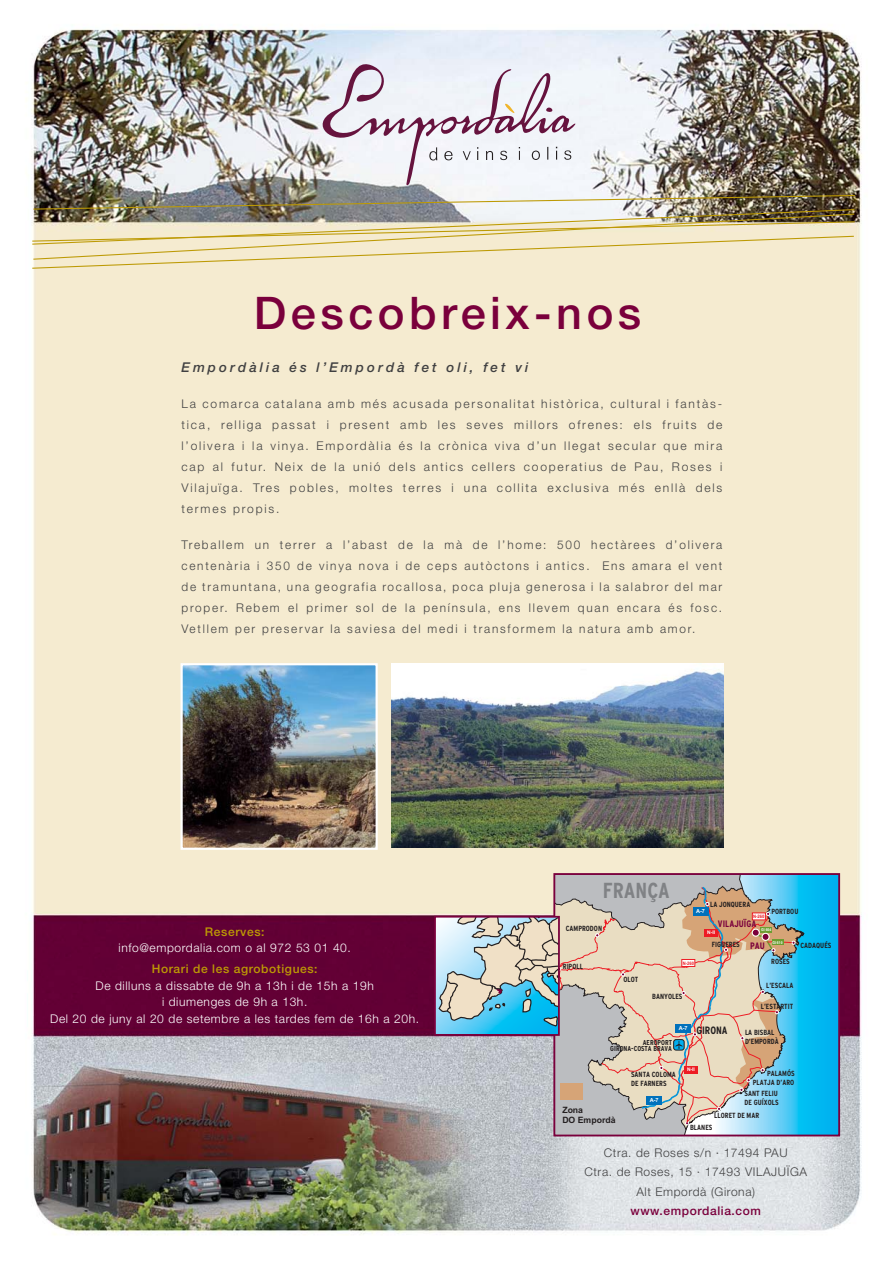
<style>
.page{position:relative;width:894px;height:1262px;background:#fff}
.page>*{position:absolute;margin:0;border:0;box-sizing:border-box;transform-origin:0 0}
.t1{font:500 45px "Helvetica Neue";letter-spacing:.1em;color:#7a003c}
.t2{font:700 condensed 21.75px "Interstate";color:#808285}
.t3{font:italic 500 13.5px "Helvetica Neue";letter-spacing:.22em;color:#404041}
.t4{font:300 12px/21px "Helvetica Neue";letter-spacing:.15em;color:#404041;text-align:justify}
.t5{font:300 12px/16.5px "Helvetica Neue";letter-spacing:.05em;color:#fff;text-align:center}
.t6{font:300 12px/19.5px "Helvetica Neue";letter-spacing:.05em;color:#404041;text-align:center}
.t7{font:500 12px "Helvetica Neue";letter-spacing:.05em;color:#bd9a04}
.t8{font:500 12px "Helvetica Neue";letter-spacing:.05em;color:#7a003c}
.t9{font:700 condensed 10.65px "Interstate";color:#231f20}
.t10{font:700 condensed 9.3px "Interstate";color:#7a003c}
.t11{font:700 8.7px/10.5px "Arial";color:#231f20}
.t12{font:700 condensed 7.5px/9px "Interstate";color:#231f20}
.t13{font:700 condensed 7.2px/6.1px "Interstate";color:#231f20;text-align:right}
.t14{font:700 5.55px "Arial";color:#fff}
.t15{font:700 4.95px "Arial";color:#fff}
.t16{font:700 4.65px "Arial";color:#ed1c24;scale:.88 1}
.t17{font:700 3.9px "Arial";color:#fff;scale:.88 1}
.s1{font-size:9.3px;color:#7a003c}
</style>
<div class="page">
<img style="left:31px;top:28px;width:831px;height:1207px">
<div style="left:554px;top:874px;width:284px;height:261px;background:#00b8f1"></div>
<svg style="left:556px;top:876px;width:186px;height:257px"></svg>
<svg style="left:556px;top:880px;width:248px;height:250px"></svg>
<div style="left:553px;top:873px;width:286px;height:263px;border:2px solid #7a003c"></div>
<svg style="left:434px;top:886px;width:360px;height:238px;background:#c1c2bc"></svg>
<img style="left:391px;top:664px;width:332px;height:183px">
<img style="left:183px;top:666px;width:191px;height:180px">
<div style="left:180px;top:663px;width:197px;height:186px;border:2px solid #fff"></div>
<svg style="left:307px;top:63px;width:268px;height:124px"></svg>
<img style="left:31px;top:194px;width:824px;height:75px">
<h1 class="t1" style="left:254px;top:297px;width:388px">Descobreix-nos</h1>
<p class="t3" style="left:181px;top:362px;width:348px">Empordàlia és l’Empordà fet oli, fet vi</p>
<p class="t4" style="left:181px;top:394px;width:542px">La comarca catalana amb més acusada personalitat històrica, cultural i fantàs&shy;tica, relliga passat i present amb les seves millors ofrenes: els fruits de l’olivera i la vinya. Empordàlia és la crònica viva d’un llegat secular que mira cap al futur. Neix de la unió dels antics cellers cooperatius de Pau, Roses i Vilajuïga. Tres pobles, moltes terres i una collita exclusiva més enllà dels termes propis.</p>
<p class="t4" style="left:181px;top:535px;width:542px">Treballem un terrer a l’abast de la mà de l’home: 500 hectàrees d’olivera centenària i 350 de vinya nova i de ceps autòctons i antics. Ens amara el vent de tramuntana, una geografia rocallosa, poca pluja generosa i la salabror del mar proper. Rebem el primer sol de la península, ens llevem quan encara és fosc.<br>Vetllem per preservar la saviesa del medi i transformem la natura amb amor.</p>
<p class="t7" style="left:205px;top:927px;width:61px">Reserves:</p>
<p class="t5" style="left:118px;top:940px;width:234px">info@empordalia.com o al 972 53 01 40.</p>
<p class="t7" style="left:152px;top:964px;width:167px">Horari de les agrobotigues:</p>
<p class="t5" style="left:50px;top:978px;width:370px">De dilluns a dissabte de 9h a 13h i de 15h a 19h<br>i diumenges de 9h a 13h.<br>Del 20 de juny al 20 de setembre a les tardes fem de 16h a 20h.</p>
<h2 class="t2" style="left:602px;top:882px;width:69px">FRANÇA</h2>
<p class="t12" style="left:565px;top:925px;width:38px">CAMPRODON</p>
<p class="t12" style="left:709px;top:901px;width:42px">LA JONQUERA</p>
<p class="t12" style="left:771px;top:907px;width:28px">PORTBOU</p>
<p class="t14" style="left:695px;top:908px;width:10px">A-7</p>
<p class="t16" style="left:752px;top:913px;width:14px">N-260</p>
<p class="t10" style="left:717px;top:920px;width:40px">VILAJUÏGA</p>
<p class="t17" style="left:760px;top:927px;width:13px">GI 604</p>
<p class="t15" style="left:706px;top:929px;width:9px">N-II</p>
<p class="t12" style="left:711px;top:941px;width:55px">FIGUERES <span class="s1">PAU</span></p>
<p class="t17" style="left:772px;top:939px;width:13px">GI 610</p>
<p class="t12" style="left:800px;top:941px;width:32px">CADAQUÉS</p>
<p class="t12" style="left:562px;top:962px;width:22px">RIPOLL</p>
<p class="t16" style="left:682px;top:960px;width:14px">N-260</p>
<p class="t12" style="left:770px;top:958px;width:20px">ROSES</p>
<p class="t12" style="left:623px;top:975px;width:16px">OLOT</p>
<p class="t12" style="left:765px;top:981px;width:29px">L’ESCALA</p>
<p class="t12" style="left:652px;top:992px;width:32px">BANYOLES</p>
<p class="t14" style="left:678px;top:1024px;width:10px">A-7</p>
<p class="t13" style="left:610px;top:1040px;width:63px">AEROPORT<br>GIRONA-COSTA BRAVA</p>
<p class="t9" style="left:696px;top:1026px;width:33px">GIRONA</p>
<p class="t12" style="left:760px;top:1002px;width:34px">L’ESTARTIT</p>
<p class="t12" style="left:744px;top:1028px;width:35px">LA BISBAL<br>D’EMPORDÀ</p>
<p class="t15" style="left:686px;top:1066px;width:9px">N-II</p>
<p class="t12" style="left:766px;top:1069px;width:29px">PALAMÓS</p>
<p class="t12" style="left:744px;top:1089px;width:35px">SANT FELIU<br>DE GUÍXOLS</p>
<p class="t12" style="left:630px;top:1070px;width:46px">SANTA COLOMA<br>DE FARNERS</p>
<p class="t12" style="left:752px;top:1078px;width:43px">PLATJA D’ARO</p>
<p class="t12" style="left:713px;top:1111px;width:47px">LLORET DE MAR</p>
<p class="t14" style="left:649px;top:1097px;width:10px">A-7</p>
<p class="t11" style="left:562px;top:1104px;width:55px">Zona<br>DO Empordà</p>
<p class="t6" style="left:584px;top:1144px;width:224px">Ctra. de Roses s/n · 17494 PAU<br>Ctra. de Roses, 15 · 17493 VILAJUÏGA<br>Alt Empordà (Girona)</p>
<p class="t8" style="left:630px;top:1206px;width:132px">www.empordalia.com</p>
<p class="t12" style="left:689px;top:1123px;width:24px">BLANES</p>
</div>
